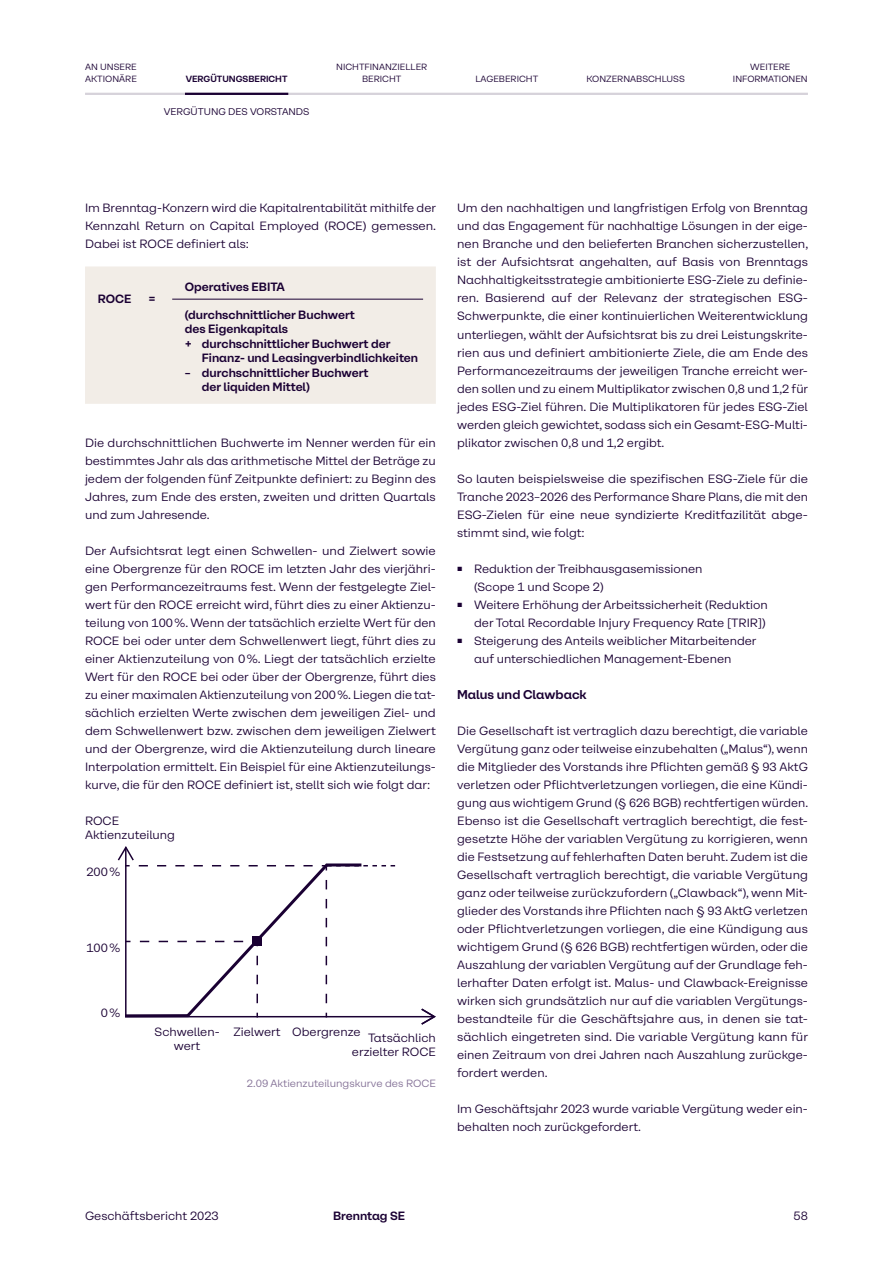
<style>
.page{position:relative;width:893px;height:1263px;background:#fff}
.page>*{position:absolute;margin:0;border:0;box-sizing:border-box;transform-origin:0 0}
.t1{font:700 12.75px "Brenntag Sans";color:#1a0033}
.t2{font:12px/18px "Brenntag Sans";color:#1a0033;text-align:justify}
.t3{font:700 12px/14.4px "Brenntag Sans";color:#1a0033}
.t4{font:10.5px "Brenntag Sans";color:#826f95}
.t5{font:9.75px "Brenntag Sans";color:#1a0033}
.t6{font:9px/11.7px "Brenntag Sans";color:#1a0033;text-align:center}
.t7{font:700 9px "Brenntag Sans";color:#1a0033}
.s1{font-size:6px}
</style>
<div class="page">
<hr style="left:85px;top:93px;width:723px;height:2px;background:#d6d2da">
<svg style="left:117px;top:846px;width:278px;height:172px"></svg>
<div style="left:253px;top:937px;width:9px;height:9px;background:#1a0033"></div>
<svg style="left:420px;top:1008px;width:16px;height:17px"></svg>
<div style="left:85px;top:266px;width:351px;height:138px;background:#f2ede7"></div>
<hr style="left:172px;top:299px;width:251px;height:1px;background:#1a0033">
<hr style="left:185px;top:93px;width:103px;height:2px;background:#1a0033">
<p class="t6" style="left:85px;top:61px;width:53px;text-align:left">AN UNSERE<br>AKTIONÄRE</p>
<p class="t6" style="left:336px;top:61px;width:93px">NICHTFINANZIELLER<br>BERICHT</p>
<p class="t6" style="left:475px;top:72px;width:64px">LAGEBERICHT</p>
<p class="t6" style="left:586px;top:72px;width:100px">KONZERNABSCHLUSS</p>
<p class="t6" style="left:733px;top:61px;width:76px">WEITERE<br>INFORMATIONEN</p>
<p class="t7" style="left:186px;top:72px;width:103px">VERGÜTUNGSBERICHT</p>
<p class="t5" style="left:164px;top:104px;width:147px">VERGÜTUNG DES VORSTANDS</p>
<p class="t2" style="left:85px;top:198px;width:353px">Im Brenntag-Konzern wird die Kapitalrentabilität mithilfe der Kennzahl Return on Capital Employed (ROCE) gemessen.<br>Dabei ist ROCE definiert als:</p>
<p class="t2" style="left:457px;top:198px;width:353px">Um den nachhaltigen und langfristigen Erfolg von Brenntag und das Engagement für nachhaltige Lösungen in der eige&shy;nen Branche und den belieferten Branchen sicherzustellen, ist der Aufsichtsrat angehalten, auf Basis von Brenntags Nachhaltigkeitsstrategie ambitionierte ESG-Ziele zu definie&shy;ren. Basierend auf der Relevanz der strategischen ESG-Schwerpunkte, die einer kontinuierlichen Weiterentwicklung unterliegen, wählt der Aufsichtsrat bis zu drei Leistungskrite&shy;rien aus und definiert ambitionierte Ziele, die am Ende des Performancezeitraums der jeweiligen Tranche erreicht wer&shy;den sollen und zu einem Multiplikator zwischen 0,8 und 1,2 für jedes ESG-Ziel führen. Die Multiplikatoren für jedes ESG-Ziel werden gleich gewichtet, sodass sich ein Gesamt-ESG-Multi&shy;plikator zwischen 0,8 und 1,2 ergibt.</p>
<p class="t2" style="left:457px;top:468px;width:352px">So lauten beispielsweise die spezifischen ESG-Ziele für die Tranche 2023–2026 des Performance Share Plans, die mit den ESG-Zielen für eine neue syndizierte Kreditfazilität abge&shy;stimmt sind, wie folgt:</p>
<p class="t2" style="left:474px;top:558px;width:230px;text-indent:-17px"><span class="s1">■</span> Reduktion der Treibhausgasemissionen (Scope 1 und Scope 2)</p>
<p class="t2" style="left:457px;top:594px;width:312px;text-align:right"><span class="s1">■</span> Weitere Erhöhung der Arbeitssicherheit (Reduktion der Total Recordable Injury Frequency Rate [TRIR])</p>
<p class="t2" style="left:474px;top:630px;width:284px;text-indent:-17px"><span class="s1">■</span> Steigerung des Anteils weiblicher Mitarbeitender auf unterschiedlichen Management-Ebenen</p>
<p class="t1" style="left:457px;top:684px;width:131px">Malus und Clawback</p>
<p class="t2" style="left:457px;top:720px;width:353px">Die Gesellschaft ist vertraglich dazu berechtigt, die variable Vergütung ganz oder teilweise einzubehalten („Malus“), wenn die Mitglieder des Vorstands ihre Pflichten gemäß § 93 AktG verletzen oder Pflichtverletzungen vorliegen, die eine Kündi&shy;gung aus wichtigem Grund (§ 626 BGB) rechtfertigen würden.<br>Ebenso ist die Gesellschaft vertraglich berechtigt, die fest&shy;gesetzte Höhe der variablen Vergütung zu korrigieren, wenn die Festsetzung auf fehlerhaften Daten beruht. Zudem ist die Gesellschaft vertraglich berechtigt, die variable Vergütung ganz oder teilweise zurückzufordern („Clawback“), wenn Mit&shy;glieder des Vorstands ihre Pflichten nach § 93 AktG verletzen oder Pflichtverletzungen vorliegen, die eine Kündigung aus wichtigem Grund (§ 626 BGB) rechtfertigen würden, oder die Auszahlung der variablen Vergütung auf der Grundlage feh&shy;lerhafter Daten erfolgt ist. Malus- und Clawback-Ereignisse wirken sich grundsätzlich nur auf die variablen Vergütungs&shy;bestandteile für die Geschäftsjahre aus, in denen sie tat&shy;sächlich eingetreten sind. Die variable Vergütung kann für einen Zeitraum von drei Jahren nach Auszahlung zurückge&shy;fordert werden.</p>
<p class="t2" style="left:457px;top:1098px;width:352px">Im Geschäftsjahr 2023 wurde variable Vergütung weder ein&shy;behalten noch zurückgefordert.</p>
<p class="t3" style="left:185px;top:278px;width:102px">Operatives EBITA</p>
<p class="t3" style="left:185px;top:307px;width:171px">(durchschnittlicher Buchwert</p>
<p class="t3" style="left:185px;top:321px;width:105px">des Eigenkapitals</p>
<p class="t3" style="left:185px;top:336px;width:207px">+ durchschnittlicher Buchwert der</p>
<p class="t3" style="left:202px;top:350px;width:218px">Finanz- und Leasingverbindlichkeiten</p>
<p class="t3" style="left:202px;top:364px;width:168px;text-indent:-17px">– durchschnittlicher Buchwert der liquiden Mittel)</p>
<p class="t3" style="left:98px;top:291px;width:35px">ROCE</p>
<p class="t3" style="left:148px;top:291px;width:9px">=</p>
<p class="t2" style="left:85px;top:432px;width:352px">Die durchschnittlichen Buchwerte im Nenner werden für ein bestimmtes Jahr als das arithmetische Mittel der Beträge zu jedem der folgenden fünf Zeitpunkte definiert: zu Beginn des Jahres, zum Ende des ersten, zweiten und dritten Quartals und zum Jahresende.</p>
<p class="t2" style="left:85px;top:540px;width:352px">Der Aufsichtsrat legt einen Schwellen- und Zielwert sowie eine Obergrenze für den ROCE im letzten Jahr des vierjähri&shy;gen Performancezeitraums fest. Wenn der festgelegte Ziel&shy;wert für den ROCE erreicht wird, führt dies zu einer Aktienzu&shy;teilung von 100 %. Wenn der tatsächlich erzielte Wert für den ROCE bei oder unter dem Schwellenwert liegt, führt dies zu einer Aktienzuteilung von 0 %. Liegt der tatsächlich erzielte Wert für den ROCE bei oder über der Obergrenze, führt dies zu einer maximalen Aktienzuteilung von 200 %. Liegen die tat&shy;sächlich erzielten Werte zwischen dem jeweiligen Ziel- und dem Schwellenwert bzw. zwischen dem jeweiligen Zielwert und der Obergrenze, wird die Aktienzuteilung durch lineare Interpolation ermittelt. Ein Beispiel für eine Aktienzuteilungs&shy;kurve, die für den ROCE definiert ist, stellt sich wie folgt dar:</p>
<p class="t2" style="left:85px;top:812px;width:92px;line-height:14.4px">ROCE<br>Aktienzuteilung</p>
<p class="t2" style="left:86px;top:862px;width:35px">200 %</p>
<p class="t2" style="left:86px;top:938px;width:35px">100 %</p>
<p class="t2" style="left:101px;top:1003px;width:21px">0 %</p>
<p class="t2" style="left:155px;top:1023px;width:67px;line-height:14.4px;text-align:center">Schwellen&shy;wert</p>
<p class="t2" style="left:234px;top:1021px;width:129px">Zielwert Obergrenze</p>
<p class="t2" style="left:352px;top:1029px;width:85px;line-height:14.4px;text-align:right">Tatsächlich erzielter ROCE</p>
<p class="t4" style="left:247px;top:1076px;width:190px">2.09 Aktienzuteilungskurve des ROCE</p>
<p class="t2" style="left:85px;top:1206px;width:135px">Geschäftsbericht 2023</p>
<p class="t3" style="left:333px;top:1208px;width:74px">Brenntag SE</p>
<p class="t2" style="left:793px;top:1206px;width:16px">58</p>
</div>
